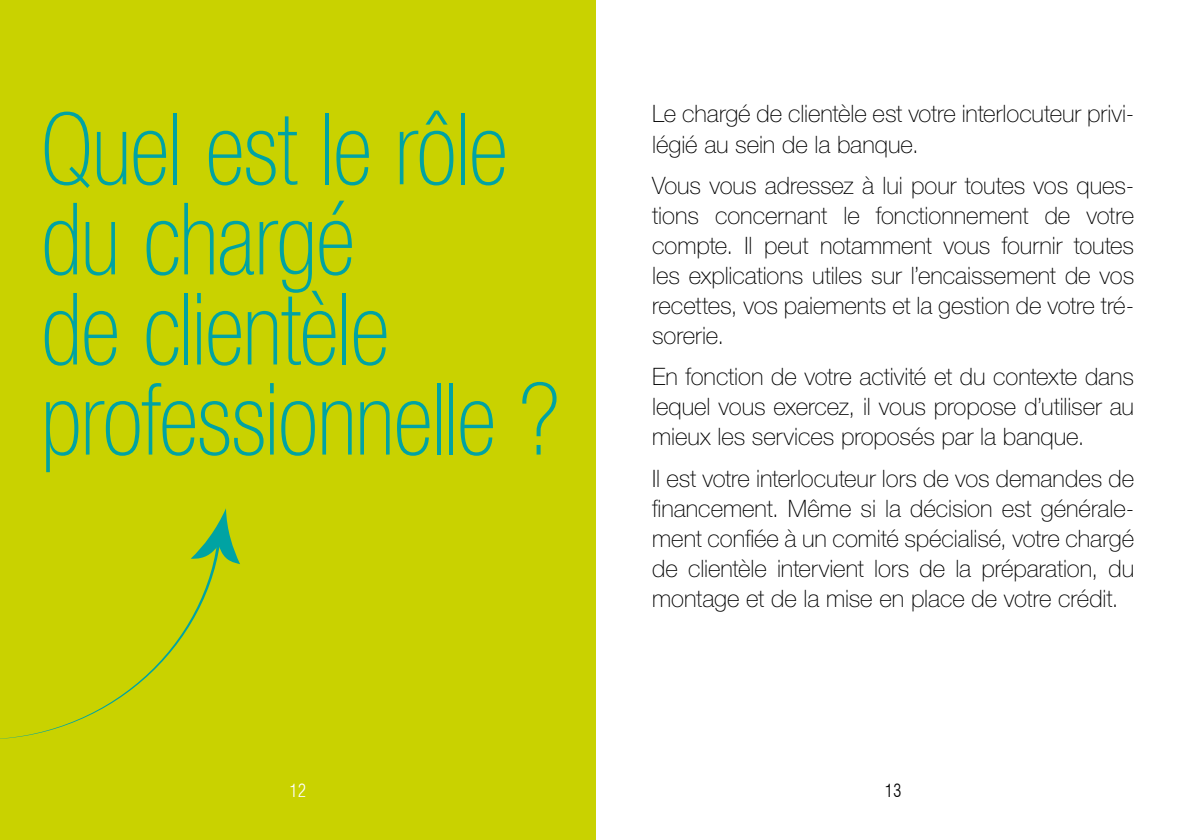
<style>
.page{position:relative;width:1191px;height:840px;background:#fff}
.page>*{position:absolute;margin:0;border:0;box-sizing:border-box;transform-origin:0 0}
.t1{font:100 condensed 100px/90px "Helvetica Neue";letter-spacing:-.01em;color:#00a3a3;scale:.96 1}
.t2{font:100 24px/30px "Helvetica Neue";letter-spacing:-.005em;color:#000;text-align:justify}
.t3{font:300 condensed 18px "Swiss 721 BT";color:#fff}
.t4{font:300 condensed 18px "Swiss 721 BT";color:#000}
</style>
<div class="page">
<div style="left:0;top:0;width:595px;height:839px;background:#c9d200"></div>
<svg style="left:0;top:558px;width:216px;height:181px"></svg>
<svg style="left:191px;top:508px;width:49px;height:56px"></svg>
<h1 class="t1" style="left:41px;top:103px;width:542px">Quel est le rôle du chargé<br>de clientèle professionnelle ?</h1>
<p class="t2" style="left:652px;top:99px;width:483px">Le chargé de clientèle est votre interlocuteur privi&shy;légié au sein de la banque.</p>
<p class="t2" style="left:652px;top:170px;width:483px">Vous vous adressez à lui pour toutes vos ques&shy;tions concernant le fonctionnement de votre compte. Il peut notamment vous fournir toutes les explications utiles sur l’encaissement de vos recettes, vos paiements et la gestion de votre tré&shy;sorerie.</p>
<p class="t2" style="left:652px;top:361px;width:483px">En fonction de votre activité et du contexte dans lequel vous exercez, il vous propose d’utiliser au mieux les services proposés par la banque.</p>
<p class="t2" style="left:652px;top:463px;width:483px">Il est votre interlocuteur lors de vos demandes de financement. Même si la décision est générale&shy;ment confiée à un comité spécialisé, votre chargé de clientèle intervient lors de la préparation, du montage et de la mise en place de votre crédit.</p>
<p class="t3" style="left:289px;top:779px;width:18px">12</p>
<p class="t4" style="left:885px;top:779px;width:18px">13</p>
</div>
